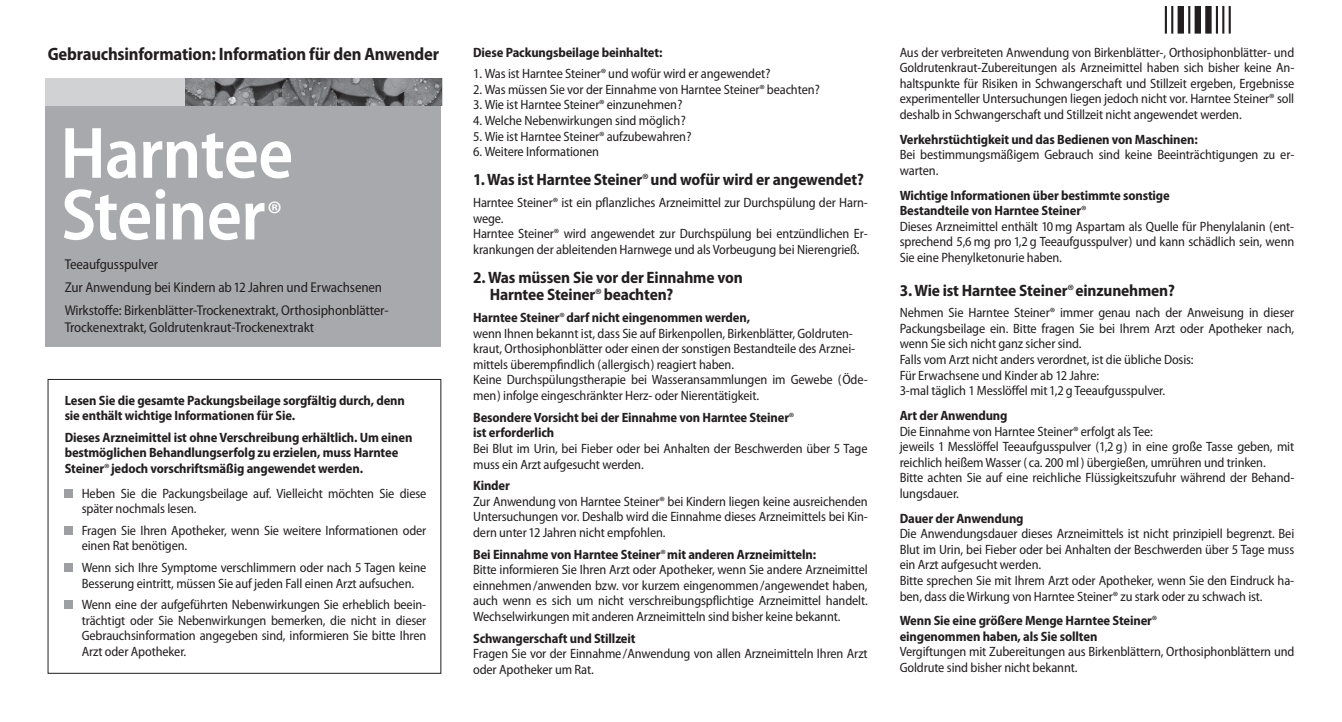
<style>
.page{position:relative;width:1342px;height:722px;background:#fff}
.page>*{position:absolute;margin:0;border:0;box-sizing:border-box;transform-origin:0 0}
.t1{font:600 semi-condensed 73.35px/61.7px "Myriad Pro";letter-spacing:-.01em;color:#fff}
.t2{font:700 semi-condensed 18px "Myriad Pro";letter-spacing:-.01em;color:#231f20}
.t3{font:700 semi-condensed 16.5px/17.2px "Myriad Pro";letter-spacing:-.01em;color:#231f20}
.t4{font:semi-condensed 14.25px/22.8px "Myriad Pro";letter-spacing:-.01em;color:#231f20}
.t5{font:semi-condensed 13.5px/15.6px "Myriad Pro";letter-spacing:-.01em;color:#231f20}
.t6{font:700 semi-condensed 13.5px/15.6px "Myriad Pro";letter-spacing:-.01em;color:#231f20}
.s1{font-weight:400}
.s2{font-weight:700}
</style>
<div class="page">
<div style="left:46px;top:78px;width:395px;height:268px;background:#a8a9ad"></div>
<div style="left:46px;top:78px;width:397px;height:28px;background:#d1d2d4"></div>
<div style="left:65px;top:489px;width:8px;height:8px;background:#9d9fa2"></div>
<div style="left:65px;top:526px;width:8px;height:8px;background:#9d9fa2"></div>
<div style="left:65px;top:563px;width:8px;height:9px;background:#9d9fa2"></div>
<div style="left:65px;top:600px;width:8px;height:9px;background:#9d9fa2"></div>
<img style="left:185px;top:78px;width:256px;height:28px">
<hr style="left:1164px;top:0;width:2px;height:34px;background:#231f20">
<hr style="left:1170px;top:0;width:3px;height:34px;background:#231f20">
<hr style="left:1177px;top:0;width:2px;height:34px;background:#231f20">
<hr style="left:1179px;top:0;width:2px;height:34px;background:#231f20">
<hr style="left:1181px;top:0;width:2px;height:34px;background:#231f20">
<hr style="left:1187px;top:0;width:3px;height:34px;background:#231f20">
<hr style="left:1194px;top:0;width:2px;height:34px;background:#231f20">
<hr style="left:1196px;top:0;width:2px;height:34px;background:#231f20">
<hr style="left:1198px;top:0;width:2px;height:34px;background:#231f20">
<hr style="left:1204px;top:0;width:3px;height:34px;background:#231f20">
<hr style="left:1207px;top:0;width:2px;height:34px;background:#231f20">
<hr style="left:1209px;top:0;width:2px;height:34px;background:#231f20">
<hr style="left:1215px;top:0;width:2px;height:34px;background:#231f20">
<hr style="left:1221px;top:0;width:3px;height:34px;background:#231f20">
<hr style="left:1228px;top:0;width:2px;height:34px;background:#231f20">
<img style="left:1164px;top:0;width:66px;height:5px">
<h2 class="t2" style="left:48px;top:47px;width:393px">Gebrauchsinformation: Information für den Anwender</h2>
<h1 class="t1" style="left:60px;top:128px;width:234px">Harntee<br>Steiner<sup>®</sup></h1>
<p class="t4" style="left:65px;top:254px;width:325px">Teeaufgusspulver<br>Zur Anwendung bei Kindern ab 12 Jahren und Erwachsenen<br>Wirkstoffe: Birkenblätter-Trockenextrakt, Orthosiphonblätter-</p>
<p class="t4" style="left:65px;top:316px;width:251px">Trockenextrakt, Goldrutenkraut-Trockenextrakt</p>
<p class="t6" style="left:65px;top:393px;width:342px">Lesen Sie die gesamte Packungsbeilage sorgfältig durch, denn sie enthält wichtige Informationen für Sie.</p>
<p class="t6" style="left:65px;top:430px;width:349px">Dieses Arzneimittel ist ohne Verschreibung erhältlich. Um einen bestmöglichen Behandlungserfolg zu erzielen, muss Harntee<br>Steiner<span class="s1">®</span> jedoch vorschriftsmäßig angewendet werden.</p>
<p class="t5" style="left:82px;top:486px;width:346px">Heben Sie die Packungsbeilage auf. Vielleicht möchten Sie diese später nochmals lesen.</p>
<p class="t5" style="left:82px;top:523px;width:346px">Fragen Sie Ihren Apotheker, wenn Sie weitere Informationen oder einen Rat benötigen.</p>
<p class="t5" style="left:82px;top:560px;width:346px">Wenn sich Ihre Symptome verschlimmern oder nach 5 Tagen keine<br>Besserung eintritt, müssen Sie auf jeden Fall einen Arzt aufsuchen.</p>
<p class="t5" style="left:82px;top:598px;width:346px;text-align:justify">Wenn eine der aufgeführten Nebenwirkungen Sie erheblich be ein&shy;trächtigt oder Sie Nebenwirkungen bemerken, die nicht in die ser Gebrauchsinformation angegeben sind, informieren Sie bitte Ihren Arzt oder Apotheker.</p>
<p class="t6" style="left:473px;top:45px;width:191px">Diese Packungsbeilage beinhaltet:</p>
<p class="t5" style="left:473px;top:67px;width:299px">1. Was ist Harntee Steiner® und wofür wird er angewendet ?</p>
<p class="t5" style="left:473px;top:82px;width:348px">2. Was müssen Sie vor der Einnahme von Harntee Steiner® beachten ?</p>
<p class="t5" style="left:473px;top:98px;width:211px">3. Wie ist Harntee Steiner® einzunehmen ?</p>
<p class="t5" style="left:473px;top:114px;width:214px">4. Welche Nebenwirkungen sind möglich ?</p>
<p class="t5" style="left:473px;top:129px;width:220px">5. Wie ist Harntee Steiner® aufzubewahren ?</p>
<p class="t5" style="left:473px;top:145px;width:127px">6. Weitere Informationen</p>
<p class="t3" style="left:473px;top:172px;width:392px">1. Was ist Harntee Steiner<span class="s1">®</span> und wofür wird er angewendet?</p>
<p class="t5" style="left:473px;top:196px;width:396px">Harntee Steiner® ist ein pflanzliches Arzneimittel zur Durchspülung der Harn&shy;wege.<br>Harntee Steiner® wird angewendet zur Durchspülung bei entzündlichen Er&shy;krankungen der ableitenden Harnwege und als Vorbeugung bei Nierengrieß.</p>
<p class="t3" style="left:489px;top:270px;width:254px;text-indent:-17px">2. Was müssen Sie vor der Einnahme von<br>Harntee Steiner<span class="s1">®</span> beachten?</p>
<p class="t5" style="left:473px;top:311px;width:396px"><span class="s2">Harntee Steiner</span>® <span class="s2">darf nicht eingenommen werden,<br></span>wenn Ihnen bekannt ist, dass Sie auf Birkenpollen, Birkenblätter, Goldruten&shy;kraut, Orthosiphonblätter oder einen der sonstigen Bestandteile des Arznei&shy;mittels überempfindlich ( allergisch ) reagiert haben.<br>Keine Durchspülungstherapie bei Wasseransammlungen im Gewebe ( Öde&shy;men ) infolge eingeschränkter Herz- oder Nierentätigkeit.</p>
<p class="t6" style="left:473px;top:410px;width:323px">Besondere Vorsicht bei der Einnahme von Harntee Steiner<span class="s1">® </span>ist erforderlich</p>
<p class="t5" style="left:473px;top:441px;width:396px">Bei Blut im Urin, bei Fieber oder bei Anhalten der Beschwerden über 5 Tage muss ein Arzt aufgesucht werden.</p>
<p class="t6" style="left:473px;top:479px;width:38px">Kinder</p>
<p class="t5" style="left:473px;top:494px;width:396px;text-align:justify">Zur Anwendung von Harntee Steiner® bei Kindern liegen keine ausreichenden Untersuchungen vor. Deshalb wird die Einnahme dieses Arzneimittels bei Kin&shy;dern unter 12 Jahren nicht empfohlen.</p>
<p class="t5" style="left:473px;top:547px;width:396px"><span class="s2">Bei Einnahme von Harntee Steiner</span>® <span class="s2">mit anderen Arzneimitteln:<br></span>Bitte informieren Sie Ihren Arzt oder Apotheker, wenn Sie andere Arzneimittel einnehmen / anwenden bzw. vor kurzem eingenommen / angewendet haben, auch wenn es sich um nicht verschreibungspflichtige Arzneimittel handelt.<br>Wechselwirkungen mit anderen Arzneimitteln sind bisher keine bekannt.</p>
<p class="t6" style="left:473px;top:631px;width:164px">Schwangerschaft und Stillzeit</p>
<p class="t5" style="left:473px;top:647px;width:396px">Fragen Sie vor der Einnahme / Anwendung von allen Arzneimitteln Ihren Arzt oder Apotheker um Rat.</p>
<p class="t5" style="left:899px;top:45px;width:396px;text-align:justify">Aus der verbreiteten Anwendung von Birkenblätter-, Orthosiphonblätter- und Goldrutenkraut-Zubereitungen als Arzneimittel haben sich bisher keine An&shy;haltspunkte für Risiken in Schwangerschaft und Stillzeit ergeben, Ergebnisse experimenteller Untersuchungen liegen jedoch nicht vor. Harntee Steiner® soll deshalb in Schwangerschaft und Stillzeit nicht angewendet werden.</p>
<p class="t6" style="left:899px;top:132px;width:299px">Verkehrstüchtigkeit und das Bedienen von Maschinen:</p>
<p class="t5" style="left:899px;top:148px;width:396px">Bei bestimmungsmäßigem Gebrauch sind keine Beeinträchtigungen zu er&shy;warten.</p>
<p class="t5" style="left:899px;top:188px;width:396px"><span class="s2">Wichtige Informationen über bestimmte sonstige<br>Bestandteile von Harntee Steiner</span>®<br>Dieses Arzneimittel enthält 10 mg Aspartam als Quelle für Phenylalanin ( ent&shy;sprechend 5,6 mg pro 1,2 g Teeaufgusspulver ) und kann schädlich sein, wenn Sie eine Phenylketonurie haben.</p>
<p class="t3" style="left:899px;top:283px;width:277px">3. Wie ist Harntee Steiner<span class="s1">®</span>einzunehmen?</p>
<p class="t5" style="left:899px;top:306px;width:396px">Nehmen Sie Harntee Steiner® immer genau nach der Anweisung in dieser Packungsbeilage ein. Bitte fragen Sie bei Ihrem Arzt oder Apotheker nach, wenn Sie sich nicht ganz sicher sind.<br>Falls vom Arzt nicht anders verordnet, ist die übliche Dosis:<br>Für Erwachsene und Kinder ab 12 Jahre:<br>3-mal täglich 1 Messlöffel mit 1,2 g Teeaufgusspulver.</p>
<p class="t6" style="left:899px;top:408px;width:109px">Art der Anwendung</p>
<p class="t5" style="left:899px;top:424px;width:396px">Die Einnahme von Harntee Steiner® erfolgt als Tee:<br>jeweils 1 Messlöffel Teeaufgusspulver (1,2 g ) in eine große Tasse geben, mit reichlich heißem Wasser ( ca. 200 ml ) übergießen, umrühren und trinken.<br>Bitte achten Sie auf eine reichliche Flüssigkeitszufuhr während der Behand&shy;lungsdauer.</p>
<p class="t6" style="left:899px;top:511px;width:125px">Dauer der Anwendung</p>
<p class="t5" style="left:899px;top:527px;width:396px">Die Anwendungsdauer dieses Arzneimittels ist nicht prinzipiell begrenzt. Bei Blut im Urin, bei Fieber oder bei Anhalten der Beschwerden über 5 Tage muss ein Arzt aufgesucht werden.<br>Bitte sprechen Sie mit Ihrem Arzt oder Apotheker, wenn Sie den Eindruck ha&shy;ben, dass die Wirkung von Harntee Steiner® zu stark oder zu schwach ist.</p>
<p class="t6" style="left:899px;top:614px;width:259px">Wenn Sie eine größere Menge Harntee Steiner<span class="s1">® </span>eingenommen haben, als Sie sollten</p>
<p class="t5" style="left:899px;top:645px;width:396px">Vergiftungen mit Zubereitungen aus Birkenblättern, Orthosiphonblättern und<br>Goldrute sind bisher nicht bekannt.</p>
</div>
